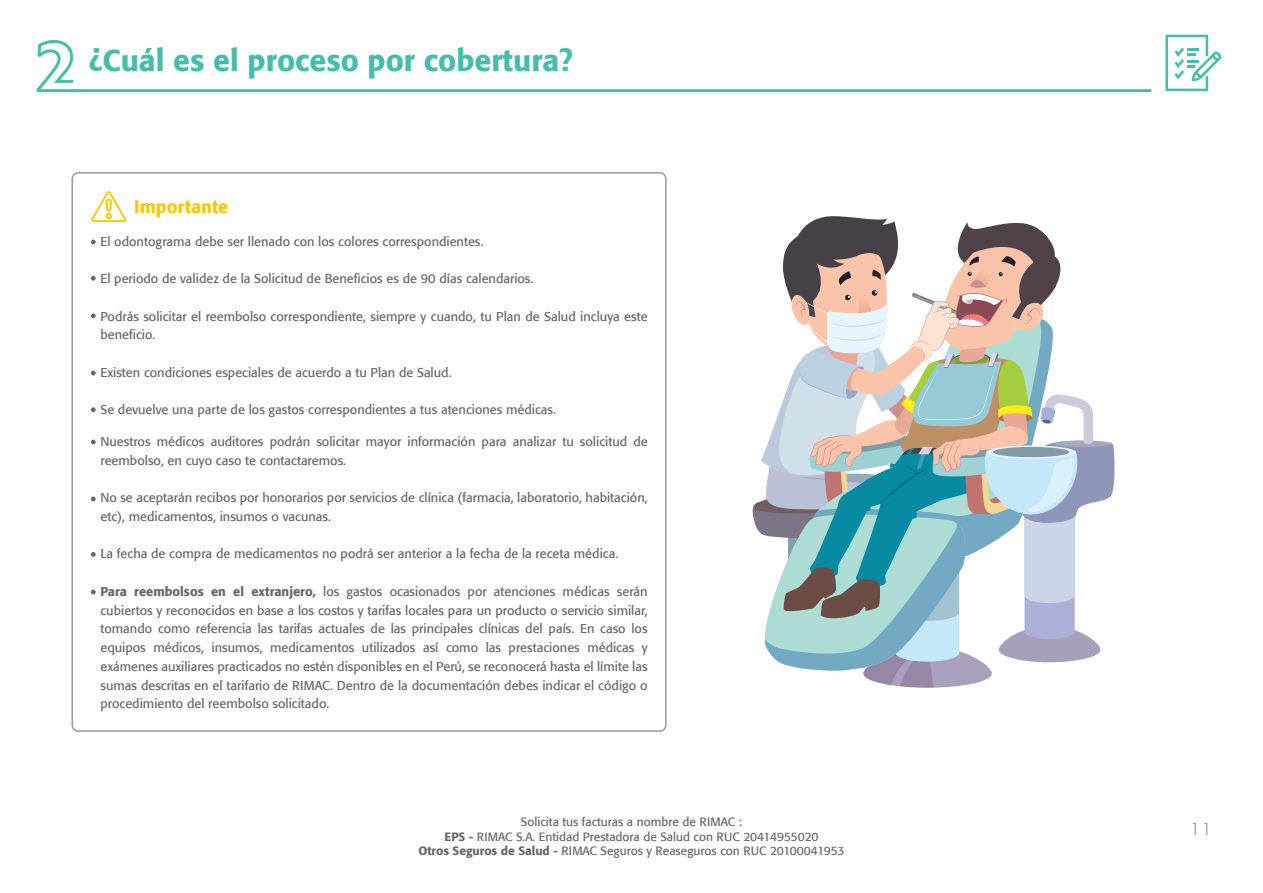
<style>
.page{position:relative;width:1263px;height:893px;background:#fff}
.page>*{position:absolute;margin:0;border:0;box-sizing:border-box;transform-origin:0 0}
.t1{font:500 30px "Formata";color:#44beaa}
.t2{font:500 18px "Formata";color:#ffc600}
.t3{font:300 18px "Formata";color:#999}
.t4{font:12.75px/18.8px "Formata";color:#666}
.t5{font:12px/14.4px "Formata";color:#666;text-align:center}
.s1{font-weight:500}
</style>
<div class="page">
<svg style="left:752px;top:216px;width:363px;height:472px"></svg>
<svg style="left:36px;top:40px;width:1116px;height:53px"></svg>
<div style="left:71px;top:172px;width:596px;height:560px;border:2px solid #999;border-radius:6px"></div>
<svg style="left:91px;top:240px;width:5px;height:4px"></svg>
<svg style="left:91px;top:276px;width:5px;height:5px"></svg>
<svg style="left:91px;top:313px;width:5px;height:5px"></svg>
<svg style="left:91px;top:371px;width:5px;height:4px"></svg>
<svg style="left:91px;top:407px;width:5px;height:5px"></svg>
<svg style="left:91px;top:440px;width:5px;height:4px"></svg>
<svg style="left:91px;top:497px;width:5px;height:4px"></svg>
<svg style="left:91px;top:590px;width:5px;height:4px"></svg>
<svg style="left:91px;top:552px;width:5px;height:5px"></svg>
<svg style="left:92px;top:192px;width:34px;height:30px"></svg>
<svg style="left:1165px;top:35px;width:56px;height:56px"></svg>
<h1 class="t1" style="left:89px;top:42px;width:486px">¿Cuál es el proceso por cobertura?</h1>
<h2 class="t2" style="left:134px;top:195px;width:96px">Importante</h2>
<p class="t4" style="left:100px;top:232px;width:384px">El odontograma debe ser llenado con los colores correspondientes.</p>
<p class="t4" style="left:100px;top:269px;width:434px">El periodo de validez de la Solicitud de Beneficios es de 90 días calendarios.</p>
<p class="t4" style="left:100px;top:307px;width:549px">Podrás solicitar el reembolso correspondiente, siempre y cuando, tu Plan de Salud incluya este beneficio.</p>
<p class="t4" style="left:100px;top:363px;width:353px">Existen condiciones especiales de acuerdo a tu Plan de Salud.</p>
<p class="t4" style="left:100px;top:400px;width:457px">Se devuelve una parte de los gastos correspondientes a tus atenciones médicas.</p>
<p class="t4" style="left:100px;top:432px;width:549px">Nuestros médicos auditores podrán solicitar mayor información para analizar tu solicitud de reembolso, en cuyo caso te contactaremos.</p>
<p class="t4" style="left:100px;top:488px;width:549px">No se aceptarán recibos por honorarios por servicios de clínica (farmacia, laboratorio, habitación, etc), medicamentos, insumos o vacunas.</p>
<p class="t4" style="left:100px;top:544px;width:519px">La fecha de compra de medicamentos no podrá ser anterior a la fecha de la receta médica.</p>
<p class="t4" style="left:100px;top:582px;width:549px;text-align:justify"><span class="s1">Para reembolsos en el extranjero,</span> los gastos ocasionados por atenciones médicas serán cubiertos y reconocidos en base a los costos y tarifas locales para un producto o servicio similar, tomando como referencia las tarifas actuales de las principales clínicas del país. En caso los equipos médicos, insumos, medicamentos utilizados así como las prestaciones médicas y exámenes auxiliares practicados no estén disponibles en el Perú, se reconocerá hasta el límite las sumas descritas en el tarifario de RIMAC. Dentro de la documentación debes indicar el código o procedimiento del reembolso solicitado.</p>
<p class="t5" style="left:418px;top:815px;width:428px">Solicita tus facturas a nombre de RIMAC :<br><span class="s1">EPS -</span> RIMAC S.A. Entidad Prestadora de Salud con RUC 20414955020<br><span class="s1">Otros Seguros de Salud -</span> RIMAC Seguros y Reaseguros con RUC 20100041953</p>
<h2 class="t3" style="left:1190px;top:818px;width:23px">11</h2>
</div>
